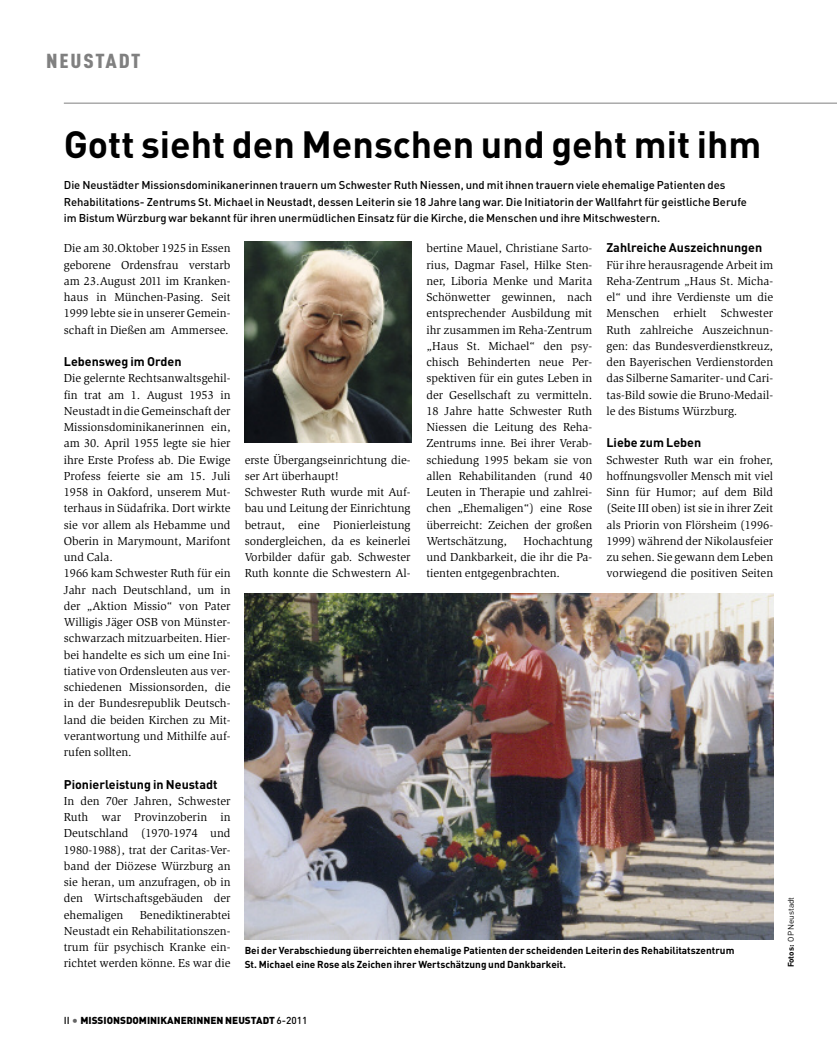
<style>
.page{position:relative;width:837px;height:1049px;background:#fff}
.page>*{position:absolute;margin:0;border:0;box-sizing:border-box;transform-origin:0 0}
.t1{font:700 37.5px "DIN Pro";color:#000}
.t2{font:900 20px "DIN Cond";letter-spacing:.085em;color:#808080;scale:1.1 1}
.t3{font:700 12.5px "DIN Pro";color:#000}
.t4{font:11.88px/16.2px "Slimbach Std";color:#000;text-align:justify}
.t5{font:500 11.25px/16.2px "DIN Pro";color:#000}
.t6{font:700 10px/13.8px "DIN Pro";color:#000}
.t7{font:900 10px "DIN Pro";color:#000}
.t8{font:8.12px "DIN Pro";color:#000}
.s1{font-weight:700}
.s2{font-weight:500}
.s3{font-weight:500;font-size:12.5px;color:#666}
</style>
<div class="page">
<hr style="left:64px;top:103px;width:772px;height:1px;background:#808080">
<img style="left:244px;top:242px;width:167px;height:200px">
<img style="left:244px;top:594px;width:528px;height:345px">
<h2 class="t2" style="left:46px;top:49px;width:87px">NEUSTADT</h2>
<h1 class="t1" style="left:64px;top:122px;width:698px">Gott sieht den Menschen und geht mit ihm</h1>
<p class="t5" style="left:64px;top:177px;width:684px">Die Neustädter Missionsdominikanerinnen trauern um Schwester Ruth Niessen, und mit ihnen trauern viele ehemalige Patienten des<br>Rehabilitations- Zentrums St. Michael in Neustadt, dessen Leiterin sie 18 Jahre lang war. Die Initiatorin der Wallfahrt für geistliche Berufe im Bistum Würzburg war bekannt für ihren unermüdlichen Einsatz für die Kirche, die Menschen und ihre Mitschwestern.</p>
<p class="t4" style="left:64px;top:241px;width:168px">Die am 30.Oktober 1925 in Essen geborene Ordensfrau verstarb am 23.August 2011 im Kranken&shy;haus in München-Pasing. Seit 1999 lebte sie in unserer Gemein&shy;schaft in Dießen am Ammersee.</p>
<p class="t3" style="left:64px;top:354px;width:119px">Lebensweg im Orden</p>
<p class="t4" style="left:64px;top:371px;width:168px;text-align:left">Die gelernte Rechtsanwaltsgehil&shy;fin trat am 1. August 1953 in<br>Neustadtin dieGemeinschaft der<br>Missionsdominikanerinnen ein, am 30. April 1955 legte sie hier ihre Erste Profess ab. Die Ewige<br>Profess feierte sie am 15. Juli<br>1958 in Oakford, unserem Mut&shy;terhaus in Südafrika. Dort wirkte sie vor allem als Hebamme und<br>Oberin in Marymount, Marifont und Cala.<br>1966 kam Schwester Ruth für ein<br>Jahr nach Deutschland, um in der „Aktion Missio“ von Pater<br>Willigis Jäger OSB von Münster&shy;schwarzach mitzuarbeiten. Hier&shy;bei handelte es sich um eine Ini&shy;tiative von Ordensleuten aus ver&shy;schiedenen Missionsorden, die in der Bundesrepublik Deutsch&shy;land die beiden Kirchen zu Mit&shy;verantwortung und Mithilfe auf&shy;rufen sollten.</p>
<p class="t3" style="left:64px;top:777px;width:155px">Pionierleistung in Neustadt</p>
<p class="t4" style="left:64px;top:794px;width:168px">In den 70er Jahren, Schwester Ruth war Provinzoberin in Deutschland (1970-1974 und 1980-1988), trat der Caritas-Ver&shy;band der Diözese Würzburg an sie heran, um anzufragen, ob in den Wirtschaftsgebäuden der ehemaligen</p>
<p class="t4" style="left:64px;top:907px;width:168px;text-indent:76px">Benediktinerabtei Neustadt ein Rehabilitationszen&shy;trum für psychisch Kranke ein&shy;richtet werden könne. Es war die</p>
<p class="t4" style="left:244px;top:452px;width:167px;text-align:left">erste Übergangseinrichtung die&shy;ser Art überhaupt!<br>Schwester Ruth wurde mit Auf&shy;bau und Leitung der Einrichtung betraut, eine Pionierleistung sondergleichen, da es keinerlei<br>Vorbilder dafür gab. Schwester<br>Ruth konnte die Schwestern Al-</p>
<p class="t4" style="left:426px;top:241px;width:167px">bertine Mauel, Christiane Sarto&shy;rius, Dagmar Fasel, Hilke Sten&shy;ner, Liboria Menke und Marita Schönwetter gewinnen, nach entsprechender Ausbildung mit ihr zusammen im Reha-Zentrum „Haus St. Michael“ den psy&shy;chisch Behinderten neue Per&shy;spektiven für ein gutes Leben in der Gesellschaft zu vermitteln.<br>18 Jahre hatte Schwester Ruth Niessen die Leitung des Reha-Zentrums inne. Bei ihrer Verab&shy;schiedung 1995 bekam sie von allen Rehabilitanden (rund 40<br>Leuten in Therapie und zahlrei&shy;chen „Ehemaligen“) eine Rose überreicht: Zeichen der großen Wertschätzung,</p>
<p class="t4" style="left:426px;top:534px;width:167px;text-indent:97px">Hochachtung und Dankbarkeit, die ihr die Pa&shy;tienten entgegenbrachten.</p>
<p class="t3" style="left:606px;top:240px;width:157px">Zahlreiche Auszeichnungen</p>
<p class="t4" style="left:606px;top:257px;width:168px">Für ihre herausragende Arbeit im Reha-Zentrum „Haus St. Micha&shy;el“ und ihre Verdienste um die Menschen erhielt Schwester Ruth zahlreiche Auszeichnun&shy;gen: das Bundesverdienstkreuz, den Bayerischen Verdienstorden das Silberne Samariter- und Cari&shy;tas-Bild sowie die Bruno-Medail&shy;le des Bistums Würzburg.</p>
<p class="t3" style="left:606px;top:435px;width:96px">Liebe zum Leben</p>
<p class="t4" style="left:606px;top:452px;width:168px">Schwester Ruth war ein froher, hoffnungsvoller Mensch mit viel Sinn für Humor; auf dem Bild (Seite III oben) ist sie in ihrer Zeit als Priorin von Flörsheim (1996- 1999) während der Nikolausfeier zu sehen. Sie gewann dem Leben vorwiegend die positiven Seiten</p>
<p class="t6" style="left:244px;top:943px;width:491px">Bei der Verabschiedung überreichten ehemalige Patienten der scheidenden Leiterin des Rehabilitatszentrum<br>St. Michael eine Rose als Zeichen ihrer Wertschätzung und Dankbarkeit.</p>
<p class="t8" style="left:785px;top:967px;width:72px;rotate:-90deg"><span class="s1">Fotos:</span> OP Neustadt</p>
<p class="t7" style="left:64px;top:1015px;width:245px"><span class="s2">II</span> <span class="s3">•</span> MISSIONSDOMINIKANERINNEN NEUSTADT <span class="s2">6-2011</span></p>
</div>
